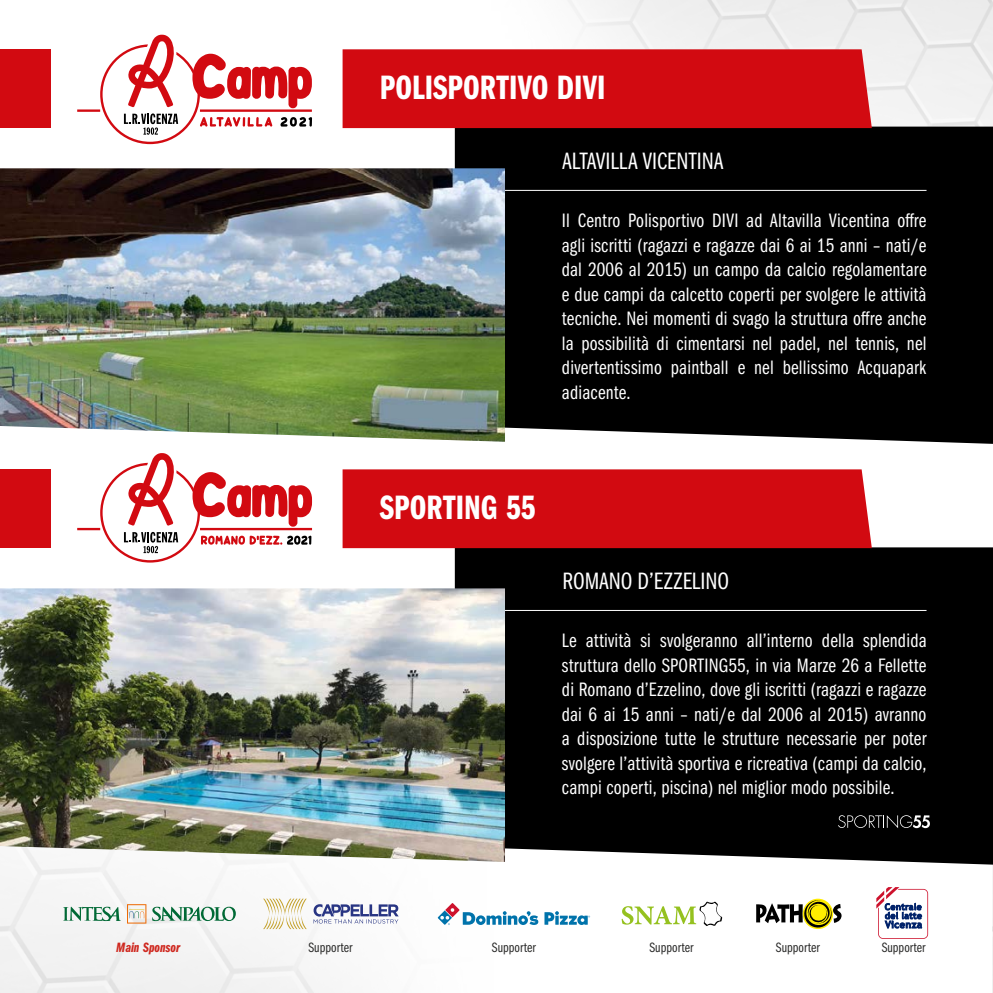
<style>
.page{position:relative;width:993px;height:993px;background:#fff}
.page>*{position:absolute;margin:0;border:0;box-sizing:border-box;transform-origin:0 0}
.t1{font:35px "Franklin Gothic URW Com Dem";color:#fff}
.t2{font:24.5px "Franklin Gothic URW Com Boo";color:#fff}
.t3{font:20.12px/24.5px "Franklin Gothic URW Com Boo";letter-spacing:.01em;color:#fff;text-align:justify}
.t4{font:14px "Franklin Gothic URW Com Boo";color:#282827}
.t5{font:14px "Franklin Gothic URW Com Dem Ita";color:#cf2920}
</style>
<div class="page">
<img style="left:1px;top:861px;width:991px;height:131px">
<img style="left:149px;top:0;width:843px;height:145px">
<div style="left:454px;top:126px;width:538px;height:317px;background:#000"></div>
<div style="left:454px;top:547px;width:538px;height:317px;background:#000"></div>
<hr style="left:484px;top:190px;width:442px;height:1px;background:#fff">
<hr style="left:484px;top:609px;width:442px;height:1px;background:#fff">
<div style="left:342px;top:49px;width:529px;height:79px;background:#d20a11"></div>
<div style="left:342px;top:469px;width:529px;height:79px;background:#d20a11"></div>
<img style="left:0;top:513px;width:1px;height:479px">
<div style="left:0;top:49px;width:51px;height:79px;background:#d20a11"></div>
<div style="left:0;top:469px;width:51px;height:79px;background:#d20a11"></div>
<hr style="left:77px;top:109px;width:23px;height:3px;background:#d20a11">
<svg style="left:100px;top:33px;width:212px;height:111px"></svg>
<hr style="left:77px;top:527px;width:23px;height:3px;background:#d20a11">
<svg style="left:100px;top:453px;width:212px;height:109px"></svg>
<img style="left:0;top:168px;width:505px;height:273px">
<img style="left:0;top:588px;width:505px;height:273px">
<svg style="left:837px;top:815px;width:92px;height:13px"></svg>
<svg style="left:152px;top:906px;width:84px;height:14px"></svg>
<svg style="left:63px;top:906px;width:58px;height:14px"></svg>
<svg style="left:127px;top:903px;width:19px;height:20px"></svg>
<svg style="left:313px;top:903px;width:85px;height:20px"></svg>
<svg style="left:263px;top:898px;width:43px;height:30px"></svg>
<svg style="left:544px;top:910px;width:46px;height:14px"></svg>
<svg style="left:437px;top:902px;width:101px;height:23px"></svg>
<svg style="left:756px;top:898px;width:85px;height:31px"></svg>
<svg style="left:621px;top:900px;width:101px;height:26px"></svg>
<svg style="left:876px;top:886px;width:53px;height:54px"></svg>
<svg style="left:876px;top:886px;width:51px;height:52px"></svg>
<h1 class="t1" style="left:379px;top:63px;width:227px">POLISPORTIVO DIVI</h1>
<p class="t2" style="left:562px;top:144px;width:162px">ALTAVILLA VICENTINA</p>
<p class="t3" style="left:561px;top:207px;width:366px">Il Centro Polisportivo DIVI ad Altavilla Vicentina offre agli iscritti (ragazzi e ragazze dai 6 ai 15 anni – nati/e dal 2006 al 2015) un campo da calcio regolamentare e due campi da calcetto coperti per svolgere le attività tecniche. Nei momenti di svago la struttura offre anche la possibilità di cimentarsi nel padel, nel tennis, nel divertentissimo paintball e nel bellissimo Acquapark adiacente.</p>
<h1 class="t1" style="left:379px;top:483px;width:157px">SPORTING 55</h1>
<p class="t2" style="left:562px;top:564px;width:168px">ROMANO D’EZZELINO</p>
<p class="t3" style="left:561px;top:627px;width:366px">Le attività si svolgeranno all’interno della splendida struttura dello SPORTING55, in via Marze 26 a Fellette di Romano d’Ezzelino, dove gli iscritti (ragazzi e ragazze dai 6 ai 15 anni – nati/e dal 2006 al 2015) avranno a disposizione tutte le strutture necessarie per poter svolgere l’attività sportiva e ricreativa (campi da calcio, campi coperti, piscina) nel miglior modo possibile.</p>
<p class="t5" style="left:116px;top:939px;width:65px">Main Sponsor</p>
<p class="t4" style="left:308px;top:937px;width:45px">Supporter</p>
<p class="t4" style="left:492px;top:937px;width:45px">Supporter</p>
<p class="t4" style="left:649px;top:937px;width:45px">Supporter</p>
<p class="t4" style="left:775px;top:937px;width:45px">Supporter</p>
<p class="t4" style="left:881px;top:937px;width:45px">Supporter</p>
</div>
